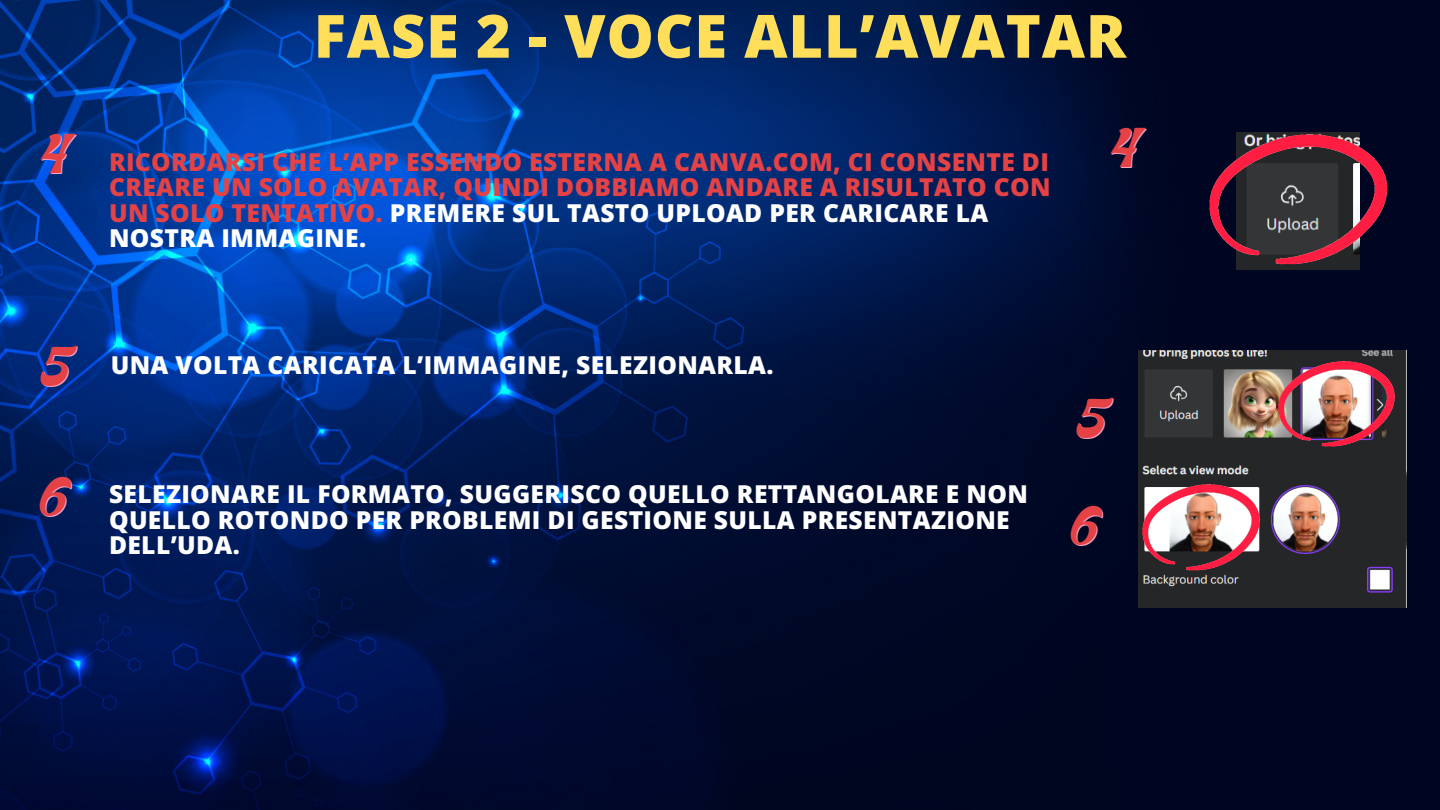
<style>
.page{position:relative;width:1440px;height:810px;background:#fff}
.page>*{position:absolute;margin:0;border:0;box-sizing:border-box;transform-origin:0 0}
.t1{font:800 59.6px "Open Sans";letter-spacing:.015em;color:#ffde59}
.t2{font:42.7px "Laries";color:#f3a6c9}
.t3{font:800 24.6px/25.5px "Open Sans";letter-spacing:.015em;color:#e54246}
.t4{font:800 24.6px/25.5px "Open Sans";letter-spacing:.015em;color:#fff}
.s1{color:#fff}
</style>
<div class="page">
<img style="left:0;top:0;width:1440px;height:810px">
<img style="left:1201px;top:126px;width:193px;height:151px">
<img style="left:1139px;top:350px;width:267px;height:257px">
<img style="left:1272px;top:355px;width:128px;height:100px">
<img style="left:1137px;top:479px;width:127px;height:100px">
<p class="t1" style="left:314px;top:-6px;width:814px">FASE 2 - VOCE ALL’AVATAR</p>
<p class="t2" style="left:39px;top:142px;width:30px">4</p>
<p class="t2" style="left:1109px;top:136px;width:30px">4</p>
<p class="t3" style="left:109px;top:148px;width:943px">RICORDARSI CHE L’APP ESSENDO ESTERNA A CANVA.COM, CI CONSENTE DI CREARE UN SOLO AVATAR, QUINDI DOBBIAMO ANDARE A RISULTATO CON UN SOLO TENTATIVO. <span class="s1">PREMERE SUL TASTO UPLOAD PER CARICARE LA NOSTRA IMMAGINE.</span></p>
<p class="t2" style="left:39px;top:355px;width:33px">5</p>
<p class="t4" style="left:111px;top:351px;width:664px">UNA VOLTA CARICATA L’IMMAGINE, SELEZIONARLA.</p>
<p class="t2" style="left:38px;top:485px;width:33px">6</p>
<p class="t4" style="left:109px;top:481px;width:920px">SELEZIONARE IL FORMATO, SUGGERISCO QUELLO RETTANGOLARE E NON<br>QUELLO ROTONDO PER PROBLEMI DI GESTIONE SULLA PRESENTAZIONE<br>DELL’UDA.</p>
<p class="t2" style="left:1076px;top:407px;width:33px">5</p>
<p class="t2" style="left:1069px;top:514px;width:33px">6</p>
</div>
